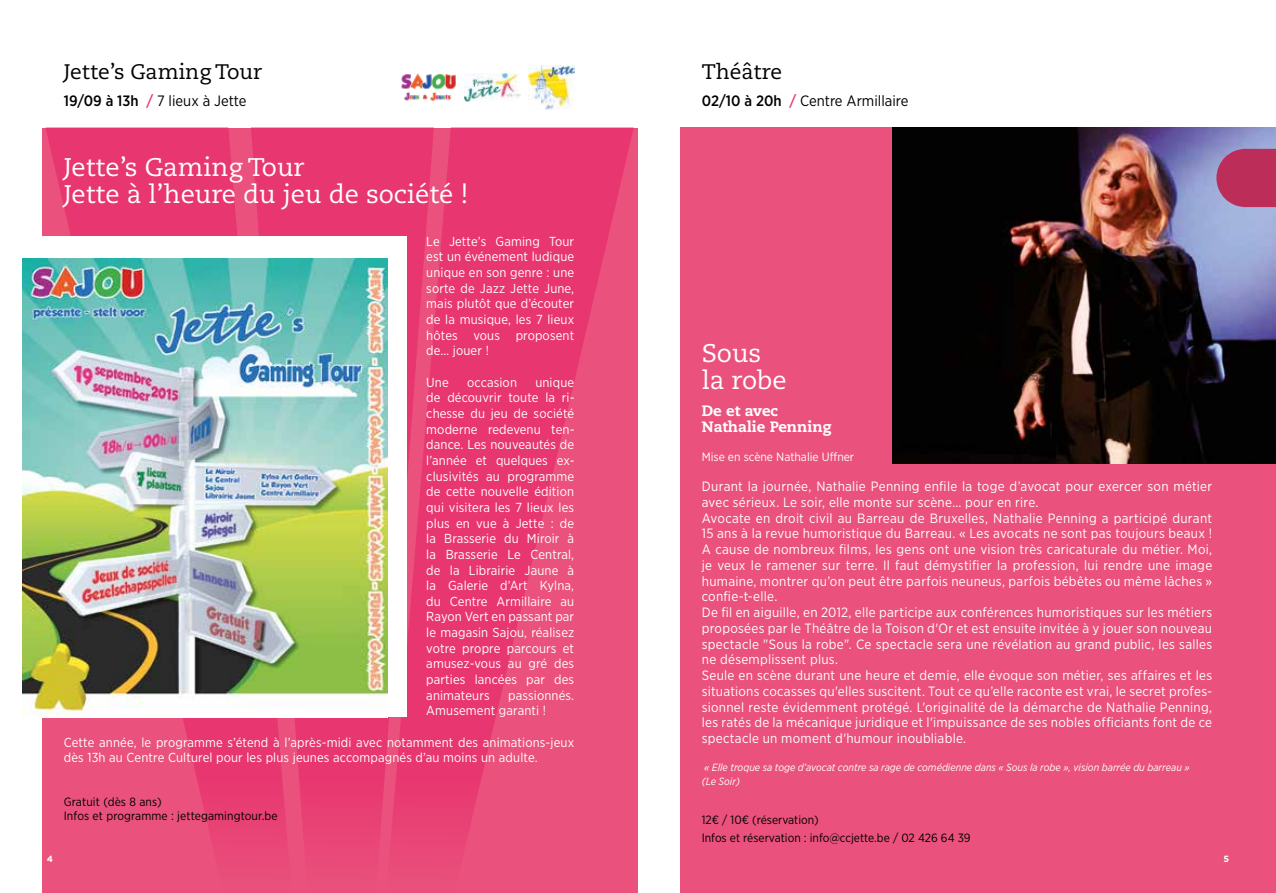
<style>
.page{position:relative;width:1276px;height:893px;background:#fff}
.page>*{position:absolute;margin:0;border:0;box-sizing:border-box;transform-origin:0 0}
.t1{font:25.5px/27px "Caecilia";color:#fff}
.t2{font:21px "Caecilia";color:#000}
.t3{font:15px "Gotham Narrow";color:#000}
.t4{font:800 15px/16.5px "Caecilia";color:#fff}
.t5{font:13.5px/15.8px "Gotham Narrow";letter-spacing:.02em;color:#fff}
.t6{font:13.05px/15.6px "Gotham Narrow";letter-spacing:.01em;color:#fff;text-align:justify}
.t7{font:12px/14.4px "Gotham Narrow";color:#000}
.t8{font:12px "Gotham Narrow";color:#fff}
.t9{font:italic 10.5px/14.4px "Gotham Narrow";color:#fff}
.t10{font:700 9px "Gotham";color:#fff}
.s1{font-weight:500}
.s2{font-weight:500;color:#e83670}
</style>
<div class="page">
<div style="left:680px;top:128px;width:596px;height:765px;background:#ea517c"></div>
<svg style="left:350px;top:128px;width:284px;height:765px;background:#e84275"></svg>
<svg style="left:46px;top:128px;width:304px;height:765px;background:#e84376"></svg>
<img style="left:465px;top:73px;width:56px;height:29px">
<img style="left:529px;top:66px;width:45px;height:43px">
<img style="left:401px;top:73px;width:55px;height:28px">
<div style="left:0;top:236px;width:406px;height:481px;background:#fff"></div>
<img style="left:23px;top:258px;width:364px;height:458px">
<img style="left:892px;top:128px;width:384px;height:335px">
<svg style="left:1216px;top:149px;width:60px;height:58px;background:#b93a66"></svg>
<h2 class="t2" style="left:64px;top:60px;width:200px">Jette’s Gaming Tour</h2>
<p class="t3" style="left:64px;top:91px;width:184px"><span class="s1">19/09 à 13h</span> <span class="s2">/</span> 7 lieux à Jette</p>
<h1 class="t1" style="left:64px;top:154px;width:406px">Jette’s Gaming Tour<br>Jette à l’heure du jeu de société !</h1>
<p class="t6" style="left:426px;top:233px;width:149px">Le Jette’s Gaming Tour est un événement ludique unique en son genre : une sorte de Jazz Jette June, mais plutôt que d’écouter de la musique, les 7 lieux hôtes vous proposent de… jouer !</p>
<p class="t6" style="left:426px;top:374px;width:24px">Une</p>
<p class="t6" style="left:467px;top:374px;width:51px">occasion</p>
<p class="t6" style="left:426px;top:374px;width:150px;text-indent:109px">unique de découvrir toute la ri&shy;chesse du jeu de société moderne redevenu ten&shy;dance. Les nouveautés de l’année et quelques ex&shy;clusivités au programme de cette nouvelle édition qui visitera les 7 lieux les plus en vue à Jette : de la Brasserie du Miroir à la Brasserie Le Central, de la Librairie Jaune à la Galerie d’Art Kylna, du Centre Armillaire au Rayon Vert en passant par le magasin Sajou, réalisez votre propre parcours et amusez-vous au gré des parties lancées par des animateurs</p>
<p class="t6" style="left:426px;top:687px;width:149px;text-indent:82px">passionnés.<br>Amusement garanti !</p>
<p class="t6" style="left:64px;top:734px;width:512px">Cette année, le programme s’étend à l’après-midi avec notamment des animations-jeux dès 13h au Centre Culturel pour les plus jeunes accompagnés d’au moins un adulte.</p>
<p class="t7" style="left:64px;top:794px;width:215px">Gratuit (dès 8 ans)<br>Infos et programme : jettegamingtour.be</p>
<h2 class="t2" style="left:702px;top:60px;width:82px">Théâtre</h2>
<p class="t3" style="left:702px;top:91px;width:208px"><span class="s1">02/10 à 20h</span> <span class="s2">/</span> Centre Armillaire</p>
<h1 class="t1" style="left:702px;top:340px;width:86px">Sous la robe</h1>
<p class="t4" style="left:702px;top:402px;width:131px">De et avec<br>Nathalie Penning</p>
<p class="t8" style="left:702px;top:449px;width:154px">Mise en scène Nathalie Uffner</p>
<p class="t5" style="left:702px;top:478px;width:512px">Durant la journée, Nathalie Penning enfile la toge d’avocat pour exercer son métier avec sérieux. Le soir, elle monte sur scène… pour en rire.<br>Avocate en droit civil au Barreau de Bruxelles, Nathalie Penning a participé durant 15 ans à la revue humoristique du Barreau. « Les avocats ne sont pas toujours beaux !<br>A cause de nombreux films, les gens ont une vision très caricaturale du métier. Moi, je veux le ramener sur terre. Il faut démystifier la profession, lui rendre une image humaine, montrer qu’on peut être parfois neuneus, parfois bébêtes ou même lâches » confie-t-elle.<br>De fil en aiguille, en 2012, elle participe aux conférences humoristiques sur les métiers proposées par le Théâtre de la Toison d'Or et est ensuite invitée à y jouer son nouveau spectacle "Sous la robe". Ce spectacle sera une révélation au grand public, les salles ne désemplissent plus.<br>Seule en scène durant une heure et demie, elle évoque son métier, ses affaires et les situations cocasses qu'elles suscitent. Tout ce qu’elle raconte est vrai, le secret profes&shy;sionnel reste évidemment protégé. L'originalité de la démarche de Nathalie Penning, les ratés de la mécanique juridique et l'impuissance de ses nobles officiants font de ce spectacle un moment d'humour inoubliable.</p>
<p class="t9" style="left:702px;top:760px;width:489px">« Elle troque sa toge d’avocat contre sa rage de comédienne dans « Sous la robe », vision barrée du barreau » (Le Soir)</p>
<p class="t7" style="left:702px;top:811px;width:270px;line-height:18px">12€ / 10€ (réservation)<br>Infos et réservation : info@ccjette.be / 02 426 64 39</p>
<p class="t10" style="left:47px;top:853px;width:8px">4</p>
<p class="t10" style="left:1223px;top:853px;width:7px">5</p>
</div>
